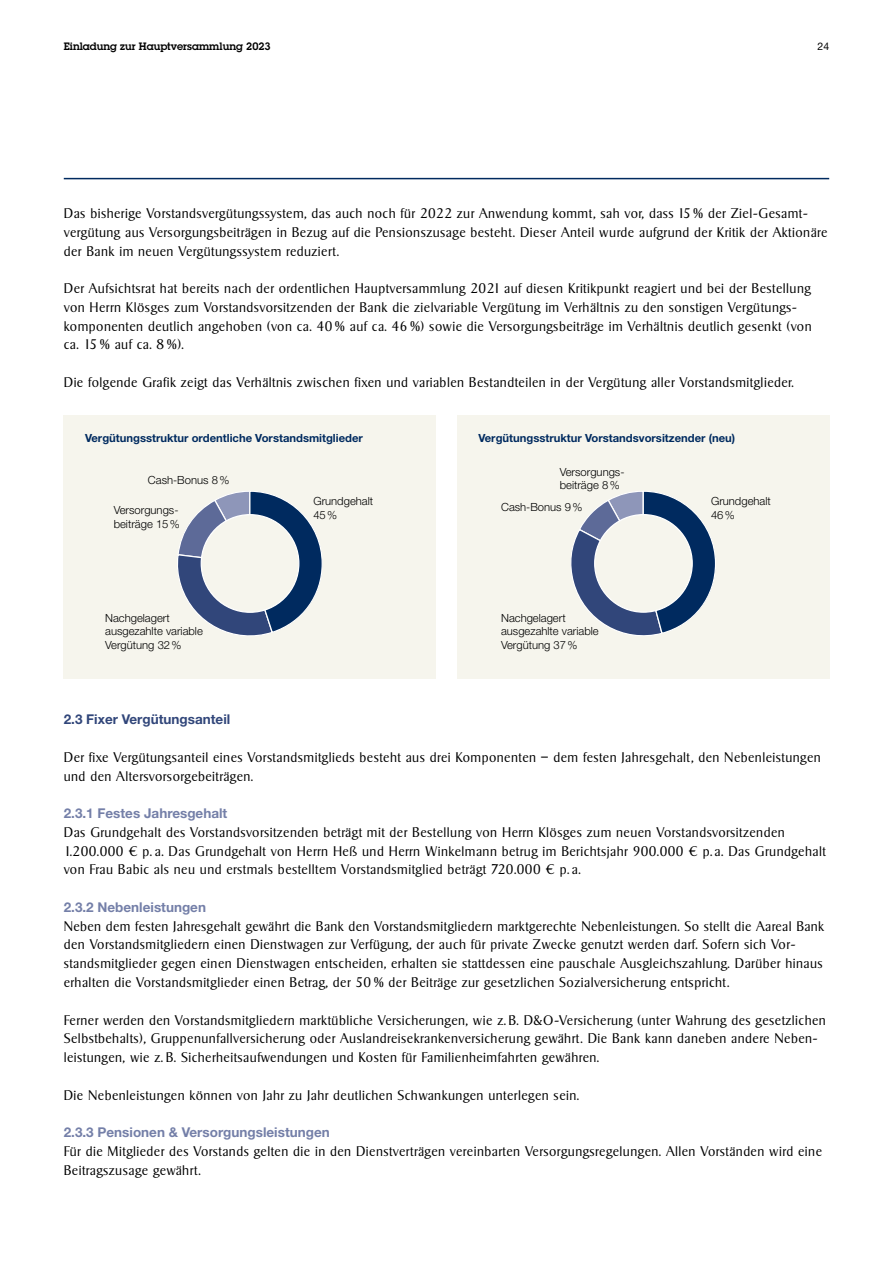
<style>
.page{position:relative;width:893px;height:1263px;background:#fff}
.page>*{position:absolute;margin:0;border:0;box-sizing:border-box;transform-origin:0 0}
.t1{font:300 13.5px/18.8px "Sigvar Serial";letter-spacing:.035em;color:#000}
.t2{font:700 13.5px "Helvetica Neue LT Std";color:#747fa8}
.t3{font:700 13.5px "Helvetica Neue LT Std";color:#31467a}
.t4{font:300 11.25px/13.5px "Helvetica Neue LT Std";color:#000}
.t5{font:700 11.25px "Helvetica Neue LT Std";color:#002a5f}
.t6{font:600 10.5px "Lubalin Graph Std";color:#000}
.t7{font:10.5px "Helvetica Neue LT Std";color:#000}
</style>
<div class="page">
<hr style="left:64px;top:178px;width:765px;height:1px;background:#002a5f">
<div style="left:64px;top:415px;width:372px;height:263px;background:#f6f5ed"></div>
<div style="left:457px;top:415px;width:372px;height:263px;background:#f6f5ed"></div>
<svg style="left:177px;top:491px;width:145px;height:145px"></svg>
<div style="left:201px;top:515px;width:98px;height:97px;background:#f6f5ed;border-radius:50%"></div>
<svg style="left:571px;top:491px;width:145px;height:145px"></svg>
<div style="left:595px;top:515px;width:97px;height:97px;background:#f6f5ed;border-radius:50%"></div>
<p class="t6" style="left:64px;top:39px;width:208px">Einladung zur Hauptversammlung 2023</p>
<p class="t7" style="left:817px;top:40px;width:13px">24</p>
<p class="t1" style="left:64px;top:204px;width:765px">Das bisherige Vorstandsvergütungssystem, das auch noch für 2022 zur Anwendung kommt, sah vor, dass 15 % der Ziel-Gesamt&shy;vergütung aus Versorgungsbeiträgen in Bezug auf die Pensionszusage besteht. Dieser Anteil wurde aufgrund der Kritik der Aktionäre der Bank im neuen Vergütungssystem reduziert.</p>
<p class="t1" style="left:64px;top:279px;width:749px">Der Aufsichtsrat hat bereits nach der ordentlichen Hauptversammlung 2021 auf diesen Kritikpunkt reagiert und bei der Bestellung von Herrn Klösges zum Vorstandsvorsitzenden der Bank die zielvariable Vergütung im Verhältnis zu den sonstigen Vergütungs&shy;komponenten deutlich angehoben (von ca. 40 % auf ca. 46 %) sowie die Versorgungsbeiträge im Verhältnis deutlich gesenkt (von ca. 15 % auf ca. 8 %).</p>
<p class="t1" style="left:64px;top:373px;width:732px">Die folgende Grafik zeigt das Verhältnis zwischen fixen und variablen Bestandteilen in der Vergütung aller Vorstandsmitglieder.</p>
<p class="t5" style="left:85px;top:431px;width:279px">Vergütungsstruktur ordentliche Vorstandsmitglieder</p>
<p class="t5" style="left:478px;top:431px;width:258px">Vergütungsstruktur Vorstandsvorsitzender (neu)</p>
<p class="t4" style="left:148px;top:473px;width:83px">Cash-Bonus 8%</p>
<p class="t4" style="left:114px;top:503px;width:68px">Versorgungs&shy;beiträge 15%</p>
<p class="t4" style="left:560px;top:465px;width:65px">Versorgungs&shy;beiträge 8%</p>
<p class="t4" style="left:313px;top:494px;width:61px">Grundgehalt<br>45%</p>
<p class="t4" style="left:711px;top:494px;width:61px">Grundgehalt<br>46%</p>
<p class="t4" style="left:501px;top:500px;width:83px">Cash-Bonus 9%</p>
<p class="t4" style="left:105px;top:611px;width:99px">Nachgelagert ausgezahlte variable<br>Vergütung 32%</p>
<p class="t4" style="left:501px;top:611px;width:99px">Nachgelagert ausgezahlte variable<br>Vergütung 37%</p>
<p class="t3" style="left:64px;top:711px;width:168px">2.3 Fixer Vergütungsanteil</p>
<p class="t1" style="left:64px;top:748px;width:758px">Der fixe Vergütungsanteil eines Vorstandsmitglieds besteht aus drei Komponenten – dem festen Jahresgehalt, den Nebenleistungen und den Altersvorsorgebeiträgen.</p>
<p class="t2" style="left:64px;top:805px;width:165px">2.3.1 Festes Jahresgehalt</p>
<p class="t1" style="left:64px;top:823px;width:763px">Das Grundgehalt des Vorstandsvorsitzenden beträgt mit der Bestellung von Herrn Klösges zum neuen Vorstandsvorsitzenden<br>1.200.000 € p. a. Das Grundgehalt von Herrn Heß und Herrn Winkelmann betrug im Berichtsjahr 900.000 € p. a. Das Grundgehalt von Frau Babic als neu und erstmals bestelltem Vorstandsmitglied beträgt 720.000 € p. a.</p>
<p class="t2" style="left:64px;top:899px;width:144px">2.3.2 Nebenleistungen</p>
<p class="t1" style="left:64px;top:916px;width:762px">Neben dem festen Jahresgehalt gewährt die Bank den Vorstandsmitgliedern marktgerechte Nebenleistungen. So stellt die Aareal Bank den Vorstandsmitgliedern einen Dienstwagen zur Verfügung, der auch für private Zwecke genutzt werden darf. Sofern sich Vor&shy;standsmitglieder gegen einen Dienstwagen entscheiden, erhalten sie stattdessen eine pauschale Ausgleichszahlung. Darüber hinaus erhalten die Vorstandsmitglieder einen Betrag, der 50 % der Beiträge zur gesetzlichen Sozialversicherung entspricht.</p>
<p class="t1" style="left:64px;top:1010px;width:764px">Ferner werden den Vorstandsmitgliedern marktübliche Versicherungen, wie z. B. D&amp;O-Versicherung (unter Wahrung des gesetzlichen<br>Selbstbehalts), Gruppenunfallversicherung oder Auslandreisekrankenversicherung gewährt. Die Bank kann daneben andere Neben&shy;leistungen, wie z. B. Sicherheitsaufwendungen und Kosten für Familienheimfahrten gewähren.</p>
<p class="t1" style="left:64px;top:1085px;width:517px">Die Nebenleistungen können von Jahr zu Jahr deutlichen Schwankungen unterlegen sein.</p>
<p class="t2" style="left:64px;top:1124px;width:268px">2.3.3 Pensionen &amp; Versorgungsleistungen</p>
<p class="t1" style="left:64px;top:1141px;width:760px">Für die Mitglieder des Vorstands gelten die in den Dienstverträgen vereinbarten Versorgungsregelungen. Allen Vorständen wird eine<br>Beitragszusage gewährt.</p>
</div>
